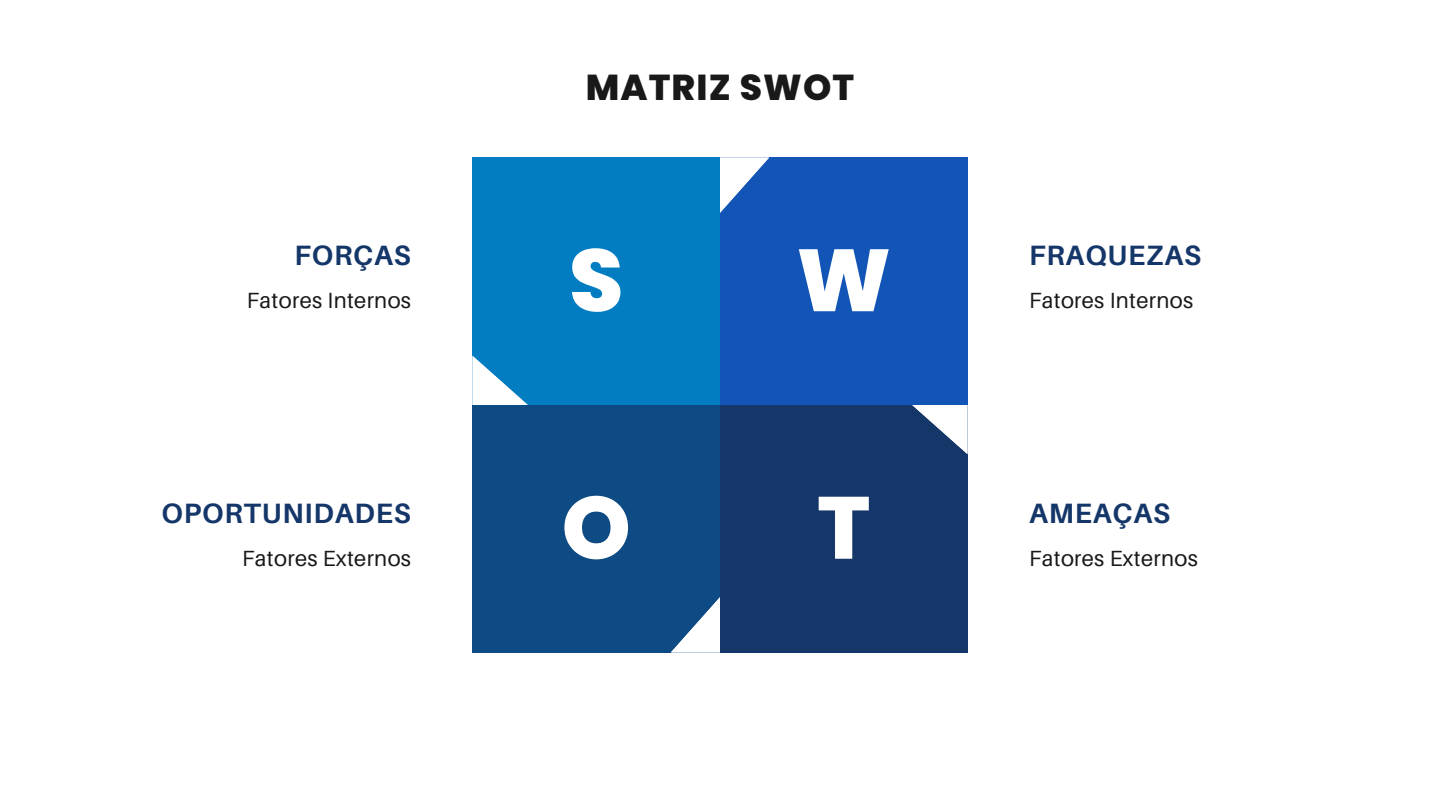
<style>
.page{position:relative;width:1440px;height:810px;background:#fff}
.page>*{position:absolute;margin:0;border:0;box-sizing:border-box;transform-origin:0 0}
.t1{font:800 88px "Poppins";color:#fff}
.t2{font:800 36px "Poppins";letter-spacing:.03em;color:#191919}
.t3{font:700 28px "Aileron";letter-spacing:.03em;color:#153669}
.t4{font:22px "Aileron";letter-spacing:.015em;color:#191919}
</style>
<div class="page">
<div style="left:472px;top:158px;width:248px;height:247px;background:#027dc1"></div>
<svg style="left:473px;top:356px;width:55px;height:49px"></svg>
<div style="left:472px;top:405px;width:248px;height:247px;background:#0e4a83"></div>
<svg style="left:671px;top:597px;width:49px;height:55px"></svg>
<div style="left:720px;top:158px;width:248px;height:247px;background:#1255b6"></div>
<svg style="left:720px;top:158px;width:49px;height:55px"></svg>
<div style="left:720px;top:405px;width:248px;height:247px;background:#153669"></div>
<svg style="left:912px;top:405px;width:55px;height:49px"></svg>
<h2 class="t3" style="left:294px;top:238px;width:118px">FORÇAS</h2>
<p class="t4" style="left:247px;top:286px;width:166px">Fatores Internos</p>
<p class="t3" style="left:162px;top:496px;width:251px">OPORTUNIDADES</p>
<p class="t4" style="left:242px;top:545px;width:170px">Fatores Externos</p>
<p class="t2" style="left:586px;top:63px;width:270px">MATRIZ SWOT</p>
<h1 class="t1" style="left:569px;top:219px;width:56px">S</h1>
<p class="t1" style="left:562px;top:466px;width:71px">O</p>
<p class="t1" style="left:796px;top:219px;width:96px">W</p>
<p class="t1" style="left:817px;top:466px;width:55px">T</p>
<h2 class="t3" style="left:1029px;top:238px;width:174px">FRAQUEZAS</h2>
<p class="t4" style="left:1029px;top:286px;width:166px">Fatores Internos</p>
<p class="t3" style="left:1029px;top:496px;width:143px">AMEAÇAS</p>
<p class="t4" style="left:1029px;top:545px;width:170px">Fatores Externos</p>
</div>
